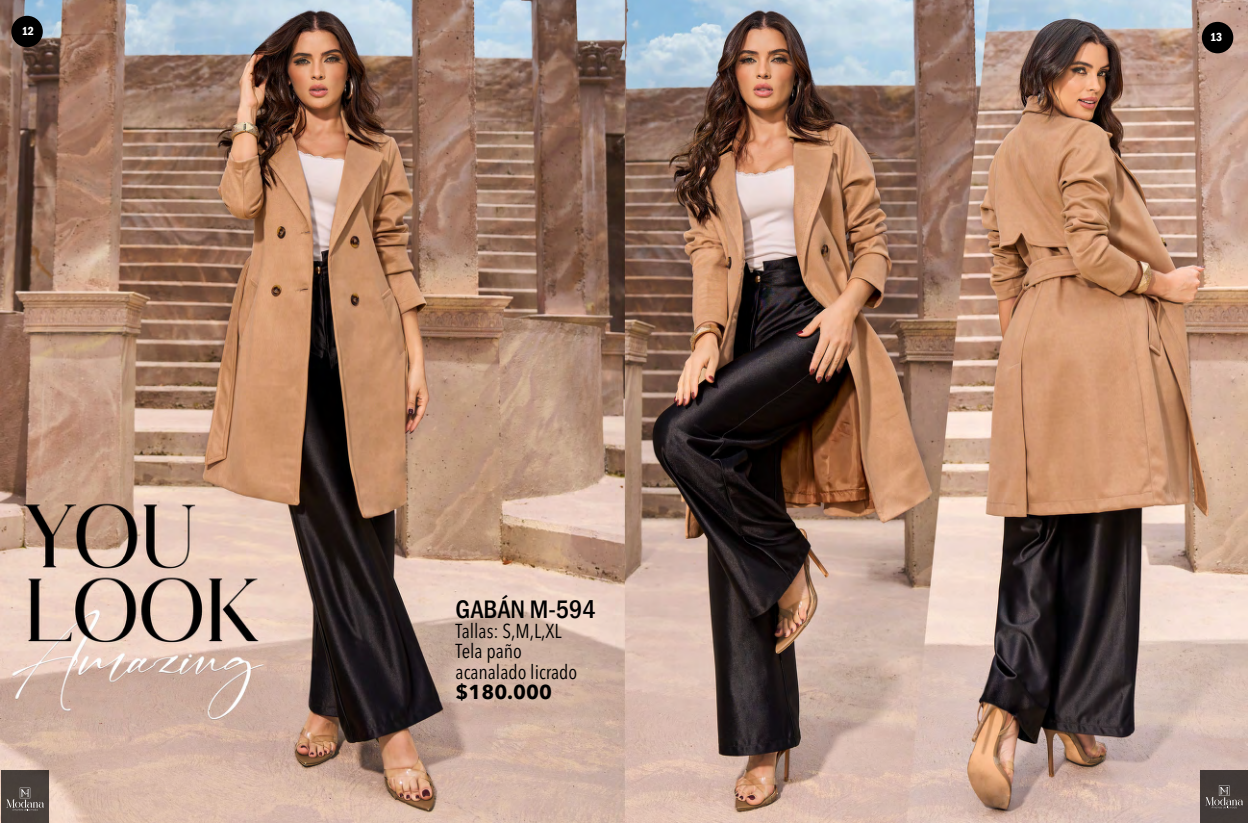
<style>
.page{position:relative;width:1248px;height:823px;background:#fff}
.page>*{position:absolute;margin:0;border:0;box-sizing:border-box;transform-origin:0 0}
.t1{font:500 condensed 26px "Franklin Gothic";color:#000}
.t2{font:condensed 20px/20px "Avenir Next LT Pro";color:#000}
.t3{font:700 20px "Avenir Next LT Pro";color:#000}
.t4{font:600 condensed 12px "Franklin Gothic";color:#fff}
</style>
<div class="page">
<img style="left:0;top:0;width:1247px;height:822px">
<div style="left:11px;top:16px;width:32px;height:31px;background:#000;border-radius:50%"></div>
<div style="left:1201px;top:22px;width:32px;height:31px;background:#000;border-radius:50%"></div>
<div style="left:1px;top:770px;width:48px;height:52px;background:#473f3b"></div>
<div style="left:1200px;top:770px;width:47px;height:52px;background:#413a38"></div>
<svg style="left:6px;top:787px;width:38px;height:23px"></svg>
<svg style="left:1205px;top:785px;width:37px;height:22px"></svg>
<p class="t4" style="left:22px;top:23px;width:14px">12</p>
<h1 class="t1" style="left:455px;top:592px;width:141px">GABÁN M-594</h1>
<p class="t2" style="left:455px;top:621px;width:123px">Tallas: S,M,L,XL<br>Tela paño acanalado licrado</p>
<p class="t3" style="left:455px;top:678px;width:98px">$180.000</p>
<p class="t4" style="left:1209px;top:29px;width:14px">13</p>
</div>
